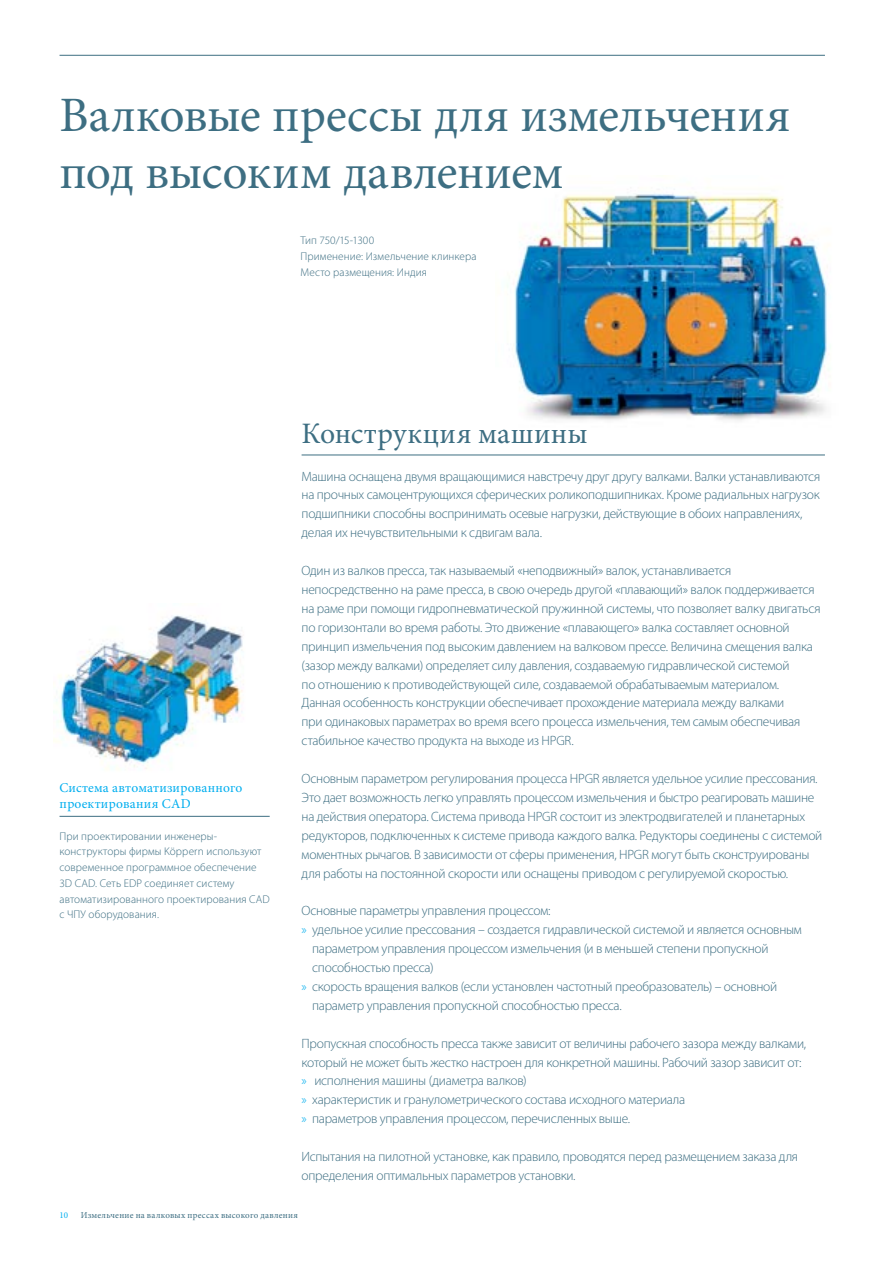
<style>
.page{position:relative;width:893px;height:1263px;background:#fff}
.page>*{position:absolute;margin:0;border:0;box-sizing:border-box;transform-origin:0 0}
.t1{font:49.5px/57px "Minion Pro";letter-spacing:-.005em;color:#3d6e82}
.t2{font:29.7px "Minion Pro";letter-spacing:.01em;color:#3d6e82}
.t3{font:300 13.5px/18.9px "Myriad Pro";letter-spacing:-.02em;color:#3d6e82}
.t4{font:13.5px/15.8px "Minion Pro";letter-spacing:.015em;color:#00aeef}
.t5{font:300 11.25px/15.8px "Myriad Pro";letter-spacing:.01em;color:#3d6e82}
.t6{font:9px "Minion Pro";letter-spacing:.025em;color:#3d6e82}
.t7{font:9px "Minion Pro";color:#00aeef}
.s1{color:#00aeef}
</style>
<div class="page">
<img style="left:53px;top:615px;width:190px;height:154px">
<img style="left:496px;top:189px;width:331px;height:266px">
<hr style="left:302px;top:455px;width:523px;height:1px;background:#3d6e82">
<hr style="left:60px;top:816px;width:210px;height:1px;background:#3d6e82">
<hr style="left:60px;top:55px;width:765px;height:1px;background:#3d6e82">
<h1 class="t1" style="left:60px;top:87px;width:732px">Валковые прессы для измельчения под высоким давлением</h1>
<p class="t5" style="left:301px;top:233px;width:177px">Тип 750/15-1300<br>Применение: Измельчение клинкера<br>Место размещения: Индия</p>
<p class="t4" style="left:60px;top:780px;width:184px">Система автоматизированного проектирования CAD</p>
<p class="t5" style="left:60px;top:828px;width:212px">При проектировании инженеры&shy;конструкторы фирмы Köppern используют современное программное обеспечение 3D CAD. Сеть EDP соединяет систему автоматизированного проектирования CAD с ЧПУ оборудования.</p>
<h2 class="t2" style="left:302px;top:413px;width:288px">Конструкция машины</h2>
<p class="t3" style="left:302px;top:466px;width:520px">Машина оснащена двумя вращающимися навстречу друг другу валками. Валки устанавливаются на прочных самоцентрующихся сферических роликоподшипниках. Кроме радиальных нагрузок подшипники способны воспринимать осевые нагрузки, действующие в обоих направлениях, делая их нечувствительными к сдвигам вала.</p>
<p class="t3" style="left:302px;top:561px;width:521px">Один из валков пресса, так называемый «неподвижный» валок, устанавливается непосредственно на раме пресса, в свою очередь другой «плавающий» валок поддерживается на раме при помощи гидропневматической пружинной системы, что позволяет валку двигаться по горизонтали во время работы. Это движение «плавающего» валка составляет основной принцип измельчения под высоким давлением на валковом прессе. Величина смещения валка (зазор между валками) определяет силу давления, создаваемую гидравлической системой<br>по отношению к противодействующей силе, создаваемой обрабатываемым материалом.<br>Данная особенность конструкции обеспечивает прохождение материала между валками<br>при одинаковых параметрах во время всего процесса измельчения, тем самым обеспечивая стабильное качество продукта на выходе из HPGR.</p>
<p class="t3" style="left:302px;top:769px;width:522px">Основным параметром регулирования процесса HPGR является удельное усилие прессования.<br>Это дает возможность легко управлять процессом измельчения и быстро реагировать машине на действия оператора. Система привода HPGR состоит из электродвигателей и планетарных редукторов, подключенных к системе привода каждого валка. Редукторы соединены с системой моментных рычагов. В зависимости от сферы применения, HPGR могут быть сконструированы для работы на постоянной скорости или оснащены приводом с регулируемой скоростью.</p>
<p class="t3" style="left:302px;top:901px;width:250px">Основные параметры управления процессом:</p>
<p class="t3" style="left:302px;top:920px;width:502px"><span class="s1">»</span> удельное усилие прессования – создается гидравлической системой и является основным</p>
<p class="t3" style="left:312px;top:939px;width:458px">параметром управления процессом измельчения (и в меньшей степени пропускной</p>
<p class="t3" style="left:312px;top:958px;width:123px">способностью пресса)</p>
<p class="t3" style="left:302px;top:977px;width:477px"><span class="s1">»</span> скорость вращения валков (если установлен частотный преобразователь) – основной</p>
<p class="t3" style="left:312px;top:996px;width:311px">параметр управления пропускной способностью пресса.</p>
<p class="t3" style="left:302px;top:1033px;width:506px">Пропускная способность пресса также зависит от величины рабочего зазора между валками, который не может быть жестко настроен для конкретной машины. Рабочий зазор зависит от: <span class="s1">»</span> исполнения машины (диаметра валков)<br><span class="s1">»</span> характеристик и гранулометрического состава исходного материала<br><span class="s1">»</span> параметров управления процессом, перечисленных выше.</p>
<p class="t3" style="left:302px;top:1147px;width:498px">Испытания на пилотной установке, как правило, проводятся перед размещением заказа для определения оптимальных параметров установки.</p>
<p class="t7" style="left:60px;top:1209px;width:10px">10</p>
<p class="t6" style="left:81px;top:1209px;width:219px">Измельчение на валковых прессах высокого давления</p>
</div>
